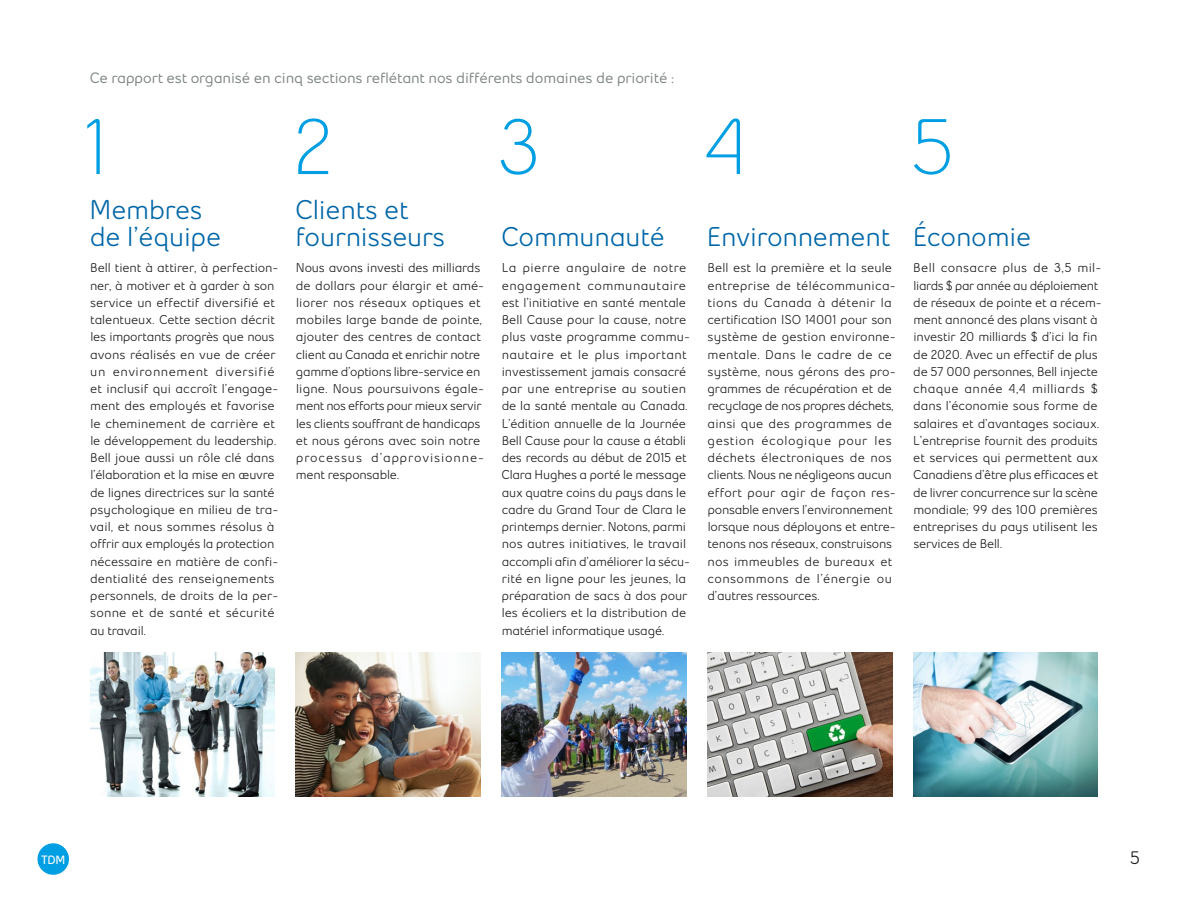
<style>
.page{position:relative;width:1188px;height:918px;background:#fff}
.page>*{position:absolute;margin:0;border:0;box-sizing:border-box;transform-origin:0 0}
.Big_number{font:78px "Bell Slim";color:#009fe3}
.H2_5{font:600 27px/27px "Bell Slim";letter-spacing:-.005em;color:#0066a8}
.t1{font:600 18px "Bell Slim";color:#1c1b1a}
.TX_intro{font:700 15px "Bell Slim";letter-spacing:-.005em;color:#7d8383}
.TX{font:600 12.75px/17.2px "Bell Slim";letter-spacing:-.005em;color:#1c1b1a}
.t2{font:800 12px "Bell Slim";color:#fff}
</style>
<div class="page">
<img style="left:707px;top:652px;width:185px;height:145px">
<img style="left:502px;top:652px;width:184px;height:145px">
<img style="left:296px;top:652px;width:185px;height:145px">
<img style="left:90px;top:652px;width:185px;height:145px">
<img style="left:913px;top:652px;width:185px;height:145px">
<div style="left:38px;top:843px;width:31px;height:32px;background:#009fe3;border-radius:50%"></div>
<p class="TX_intro" style="left:90px;top:68px;width:586px">Ce rapport est organisé en cinq sections reflétant nos différents domaines de priorité :</p>
<p class="Big_number" style="left:84px;top:101px;width:28px">1</p>
<p class="H2_5" style="left:90px;top:196px;width:133px">Membres de l’équipe</p>
<p class="TX" style="left:90px;top:259px;width:190px">Bell tient à attirer, à perfection&shy;ner, à motiver et à garder à son service un effectif diversifié et talentueux. Cette section décrit les importants progrès que nous avons réalisés en vue de créer un environnement diversifié et inclusif qui accroît l’engage&shy;ment des employés et favorise le cheminement de carrière et le développement du leadership.<br>Bell joue aussi un rôle clé dans l’élaboration et la mise en œuvre de lignes directrices sur la santé psychologique en milieu de tra&shy;vail, et nous sommes résolus à offrir aux employés la protection nécessaire en matière de confi&shy;dentialité des renseignements personnels, de droits de la per&shy;sonne et de santé et sécurité au travail.</p>
<p class="Big_number" style="left:292px;top:101px;width:44px">2</p>
<p class="H2_5" style="left:295px;top:196px;width:151px">Clients et fournisseurs</p>
<p class="TX" style="left:296px;top:259px;width:190px">Nous avons investi des milliards de dollars pour élargir et amé&shy;liorer nos réseaux optiques et mobiles large bande de pointe, ajouter des centres de contact client au Canada et enrichir notre gamme d’options libre-service en ligne. Nous poursuivons égale&shy;ment nos efforts pour mieux servir les clients souffrant de handicaps et nous gérons avec soin notre processus d’approvisionne&shy;ment responsable.</p>
<p class="Big_number" style="left:497px;top:101px;width:47px">3</p>
<p class="H2_5" style="left:501px;top:223px;width:165px">Communauté</p>
<p class="TX" style="left:502px;top:259px;width:190px">La pierre angulaire de notre engagement communautaire est l’initiative en santé mentale<br>Bell Cause pour la cause, notre plus vaste programme commu&shy;nautaire et le plus important investissement jamais consacré par une entreprise au soutien de la santé mentale au Canada.<br>L’édition annuelle de la Journée<br>Bell Cause pour la cause a établi des records au début de 2015 et<br>Clara Hughes a porté le message aux quatre coins du pays dans le cadre du Grand Tour de Clara le printemps dernier. Notons, parmi nos autres initiatives, le travail accompli afin d’améliorer la sécu&shy;rité en ligne pour les jeunes, la préparation de sacs à dos pour les écoliers et la distribution de matériel informatique usagé.</p>
<p class="Big_number" style="left:705px;top:101px;width:46px">4</p>
<p class="H2_5" style="left:707px;top:223px;width:185px">Environnement</p>
<p class="TX" style="left:707px;top:259px;width:190px">Bell est la première et la seule entreprise de télécommunica&shy;tions du Canada à détenir la certification ISO 14001 pour son système de gestion environne&shy;mentale. Dans le cadre de ce système, nous gérons des pro&shy;grammes de récupération et de recyclage de nos propres déchets, ainsi que des programmes de gestion écologique pour les déchets électroniques de nos clients. Nous ne négligeons aucun effort pour agir de façon res&shy;ponsable envers l’environnement lorsque nous déployons et entre&shy;tenons nos réseaux, construisons nos immeubles de bureaux et consommons de l’énergie ou d’autres ressources.</p>
<p class="Big_number" style="left:910px;top:101px;width:47px">5</p>
<p class="H2_5" style="left:913px;top:223px;width:120px">Économie</p>
<p class="TX" style="left:913px;top:259px;width:190px">Bell consacre plus de 3,5 mil&shy;liards $ par année au déploiement de réseaux de pointe et a récem&shy;ment annoncé des plans visant à investir 20 milliards $ d’ici la fin de 2020. Avec un effectif de plus de 57 000 personnes, Bell injecte chaque année 4,4 milliards $ dans l’économie sous forme de salaires et d’avantages sociaux.<br>L’entreprise fournit des produits et services qui permettent aux<br>Canadiens d’être plus efficaces et de livrer concurrence sur la scène mondiale; 99 des 100 premières entreprises du pays utilisent les services de Bell.</p>
<p class="t2" style="left:41px;top:852px;width:26px">TDM</p>
<h3 class="t1" style="left:1130px;top:847px;width:12px">5</h3>
</div>
